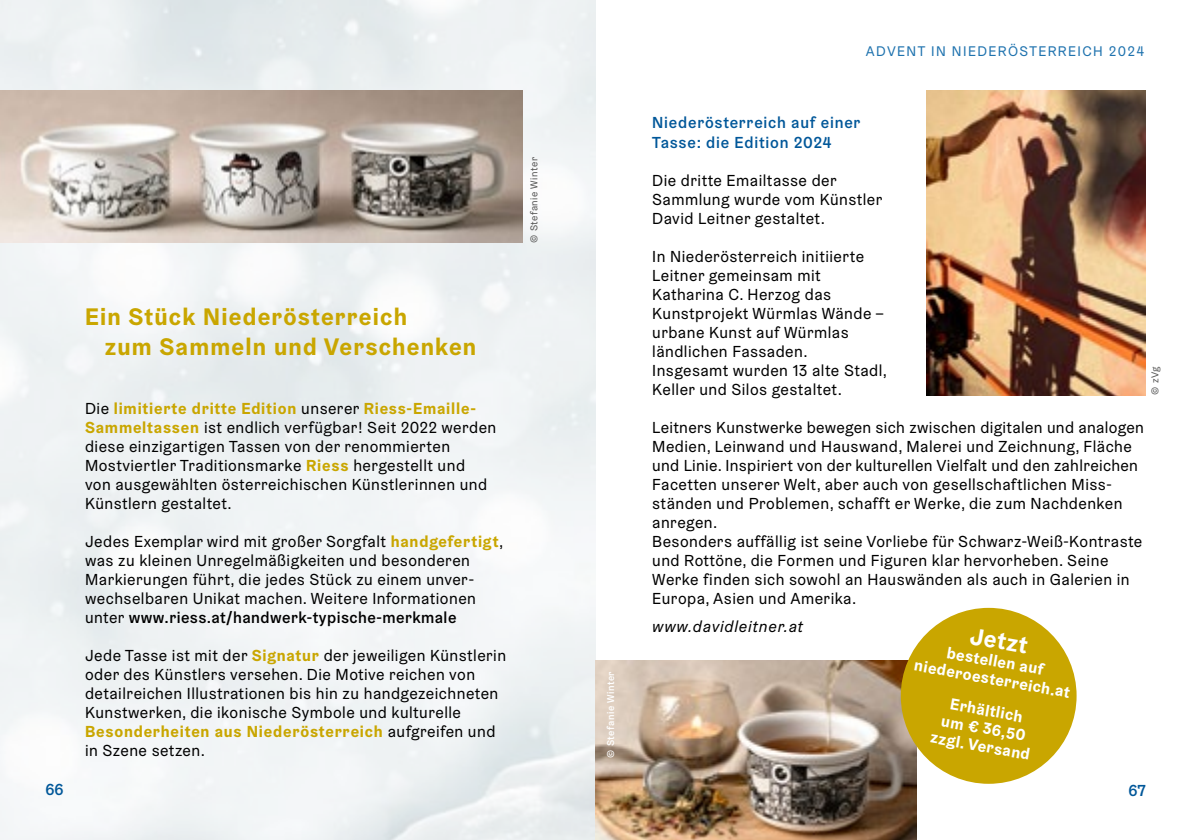
<style>
.page{position:relative;width:1191px;height:840px;background:#fff}
.page>*{position:absolute;margin:0;border:0;box-sizing:border-box;transform-origin:0 0}
.t1{font:700 24px/30px "Graebenbach";letter-spacing:.05em;color:#c9a600}
.t2{font:700 24px "Graebenbach";color:#fff}
.t3{font:16px/19px "Graebenbach";letter-spacing:.03em;color:#000}
.t4{font:700 16px/18px "Graebenbach";color:#fff;text-align:center}
.t5{font:500 16px/20px "Graebenbach";letter-spacing:.05em;color:#005799}
.t6{font:italic 16px "Graebenbach";letter-spacing:.05em;color:#000}
.t7{font:14px "Graebenbach";letter-spacing:.1em;color:#1e72ae}
.t8{font:10px "Graebenbach";letter-spacing:.05em;color:#565655}
.t9{font:500 10px "Graebenbach";letter-spacing:.05em;color:#fff}
.s1{font-weight:700;color:#c9a600}
.s2{font-weight:500}
</style>
<div class="page">
<img style="left:926px;top:91px;width:219px;height:304px">
<img style="left:595px;top:660px;width:321px;height:179px">
<div style="left:900px;top:607px;width:176px;height:176px;background:#c9a600;border-radius:50%"></div>
<img style="left:0;top:91px;width:523px;height:152px">
<p class="t8" style="left:528px;top:243px;width:87px;rotate:-90deg">© Stefanie Winter</p>
<h1 class="t1" style="left:105px;top:301px;width:373px;text-indent:-20px">Ein Stück Niederösterreich<br>zum Sammeln und Verschenken</h1>
<p class="t3" style="left:85px;top:398px;width:413px">Die <span class="s1">limitierte dritte Edition</span> unserer <span class="s1">Riess-Emaille-Sammeltassen</span> ist endlich verfügbar! Seit 2022 werden diese einzigartigen Tassen von der renommierten Mostviertler Traditionsmarke <span class="s1">Riess</span> hergestellt und<br>von ausgewählten österreichischen Künstlerinnen und Künstlern gestaltet.</p>
<p class="t3" style="left:85px;top:531px;width:420px">Jedes Exemplar wird mit großer Sorgfalt <span class="s1">handgefertigt</span>, was zu kleinen Unregelmäßigkeiten und besonderen Markierungen führt, die jedes Stück zu einem unver&shy;wechselbaren Unikat machen. Weitere Informationen unter <span class="s2">www.riess.at/handwerk-typische-merkmale</span></p>
<p class="t3" style="left:85px;top:645px;width:422px">Jede Tasse ist mit der <span class="s1">Signatur</span> der jeweiligen Künstlerin oder des Künstlers versehen. Die Motive reichen von detailreichen Illustrationen bis hin zu handgezeichneten Kunstwerken, die ikonische Symbole und kulturelle <span class="s1">Besonderheiten aus Niederösterreich</span> aufgreifen und in Szene setzen.</p>
<p class="t9" style="left:604px;top:757px;width:88px;rotate:-90deg">© Stefanie Winter</p>
<p class="t7" style="left:865px;top:42px;width:280px">ADVENT IN NIEDERÖSTERREICH 2024</p>
<p class="t5" style="left:652px;top:112px;width:210px">Niederösterreich auf einer<br>Tasse: die Edition 2024</p>
<p class="t3" style="left:652px;top:170px;width:232px">Die dritte Emailtasse der<br>Sammlung wurde vom Künstler<br>David Leitner gestaltet.</p>
<p class="t3" style="left:652px;top:246px;width:236px">In Niederösterreich initiierte<br>Leitner gemeinsam mit<br>Katharina C. Herzog das<br>Kunstprojekt Würmlas Wände – urbane Kunst auf Würmlas ländlichen Fassaden.<br>Insgesamt wurden 13 alte Stadl,<br>Keller und Silos gestaltet.</p>
<p class="t3" style="left:652px;top:417px;width:493px">Leitners Kunstwerke bewegen sich zwischen digitalen und analogen Medien, Leinwand und Hauswand, Malerei und Zeichnung, Fläche und Linie. Inspiriert von der kulturellen Vielfalt und den zahlreichen Facetten unserer Welt, aber auch von gesellschaftlichen Miss&shy;ständen und Problemen, schafft er Werke, die zum Nachdenken anregen.<br>Besonders auffällig ist seine Vorliebe für Schwarz-Weiß-Kontraste und Rottöne, die Formen und Figuren klar hervorheben. Seine Werke finden sich sowohl an Hauswänden als auch in Galerien in Europa, Asien und Amerika.</p>
<p class="t6" style="left:652px;top:616px;width:152px">www.davidleitner.at</p>
<h1 class="t2" style="left:972px;top:620px;width:60px;rotate:10deg">Jetzt</h1>
<p class="t4" style="left:919px;top:637px;width:159px;rotate:10deg">bestellen auf niederoesterreich.at</p>
<p class="t4" style="left:938px;top:692px;width:102px;rotate:10deg">Erhältlich<br>um € 36,50 zzgl. Versand</p>
<p class="t8" style="left:1148px;top:395px;width:30px;rotate:-90deg">© zVg</p>
<p class="t5" style="left:45px;top:778px;width:20px">66</p>
<p class="t5" style="left:1128px;top:779px;width:19px">67</p>
</div>
